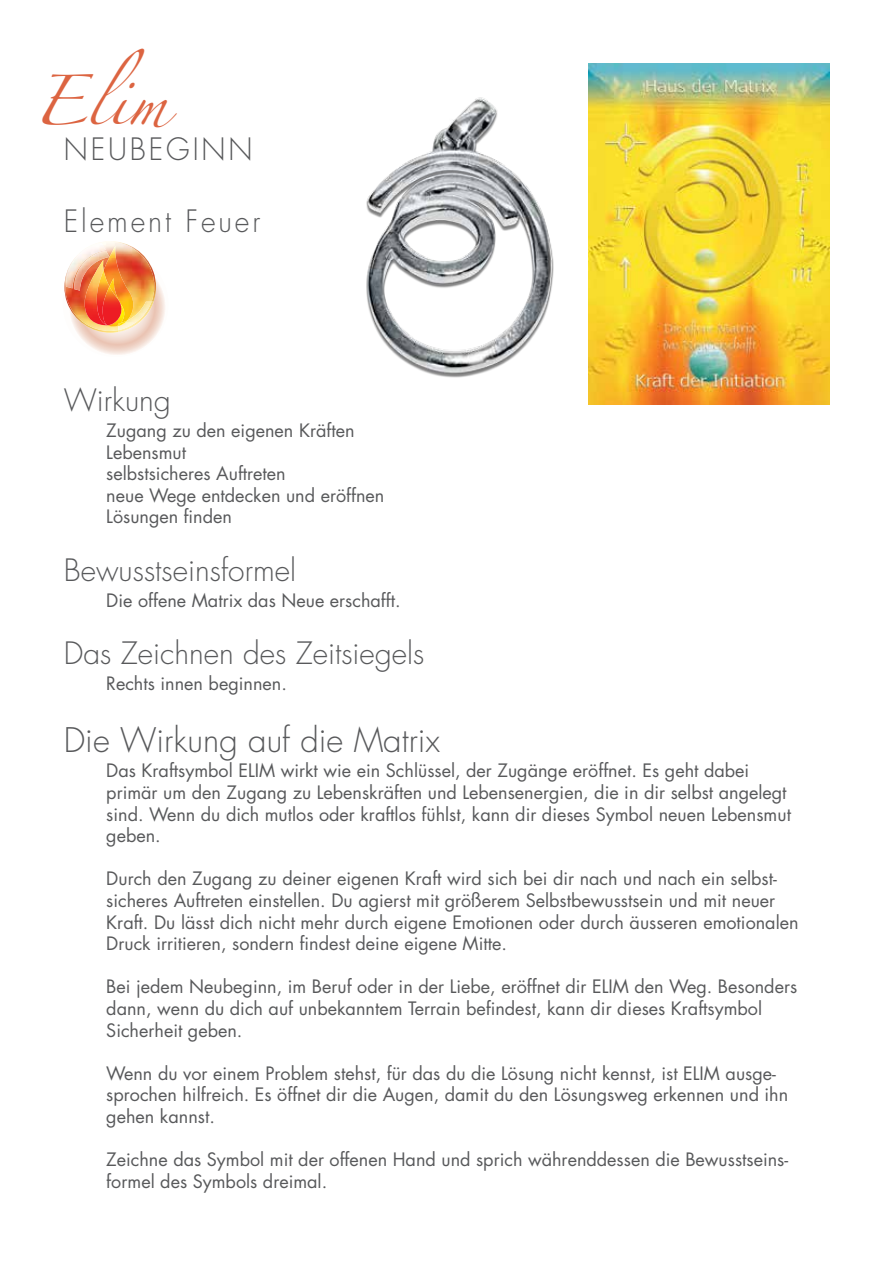
<style>
.page{position:relative;width:893px;height:1263px;background:#fff}
.page>*{position:absolute;margin:0;border:0;box-sizing:border-box;transform-origin:0 0}
.t1{font:45px "Zapfino";color:#dc6441}
.t2{font:300 33px "Futura";color:#58595b}
.t3{font:300 30px "Futura";color:#58595b}
.t4{font:300 30px "Futura";letter-spacing:.1em;color:#58595b;scale:.95 1}
.t5{font:18px/21.6px "Futura";color:#58595b}
</style>
<div class="page">
<img style="left:106px;top:242px;width:44px;height:22px">
<img style="left:106px;top:246px;width:29px;height:18px">
<img style="left:71px;top:244px;width:35px;height:20px">
<img style="left:74px;top:251px;width:35px;height:13px">
<img style="left:64px;top:264px;width:101px;height:91px">
<img style="left:366px;top:63px;width:251px;height:315px">
<img style="left:588px;top:64px;width:241px;height:340px">
<h1 class="t1" style="left:32px;top:82px;width:138px">Elim</h1>
<h3 class="t4" style="left:64px;top:131px;width:200px">NEUBEGINN</h3>
<h3 class="t4" style="left:64px;top:203px;width:208px">Element Feuer</h3>
<h3 class="t3" style="left:64px;top:382px;width:109px">Wirkung</h3>
<p class="t5" style="left:106px;top:420px;width:280px">Zugang zu den eigenen Kräften<br>Lebensmut<br>selbstsicheres Auftreten<br>neue Wege entdecken und eröffnen<br>Lösungen finden</p>
<h3 class="t3" style="left:64px;top:552px;width:234px">Bewusstseinsformel</h3>
<p class="t5" style="left:106px;top:590px;width:296px">Die offene Matrix das Neue erschafft.</p>
<h3 class="t3" style="left:64px;top:635px;width:362px">Das Zeichnen des Zeitsiegels</h3>
<p class="t5" style="left:106px;top:673px;width:182px">Rechts innen beginnen.</p>
<h2 class="t2" style="left:64px;top:719px;width:378px">Die Wirkung auf die Matrix</h2>
<p class="t5" style="left:106px;top:760px;width:686px">Das Kraftsymbol ELIM wirkt wie ein Schlüssel, der Zugänge eröffnet. Es geht dabei primär um den Zugang zu Lebenskräften und Lebensenergien, die in dir selbst angelegt sind. Wenn du dich mutlos oder kraftlos fühlst, kann dir dieses Symbol neuen Lebensmut geben.</p>
<p class="t5" style="left:106px;top:868px;width:694px">Durch den Zugang zu deiner eigenen Kraft wird sich bei dir nach und nach ein selbst&shy;sicheres Auftreten einstellen. Du agierst mit größerem Selbstbewusstsein und mit neuer Kraft. Du lässt dich nicht mehr durch eigene Emotionen oder durch äusseren emotionalen Druck irritieren, sondern findest deine eigene Mitte.</p>
<p class="t5" style="left:106px;top:976px;width:692px">Bei jedem Neubeginn, im Beruf oder in der Liebe, eröffnet dir ELIM den Weg. Besonders dann, wenn du dich auf unbekanntem Terrain befindest, kann dir dieses Kraftsymbol<br>Sicherheit geben.</p>
<p class="t5" style="left:106px;top:1062px;width:683px">Wenn du vor einem Problem stehst, für das du die Lösung nicht kennst, ist ELIM ausge&shy;sprochen hilfreich. Es öffnet dir die Augen, damit du den Lösungsweg erkennen und ihn gehen kannst.</p>
<p class="t5" style="left:106px;top:1149px;width:683px">Zeichne das Symbol mit der offenen Hand und sprich währenddessen die Bewusstseins&shy;formel des Symbols dreimal.</p>
</div>
